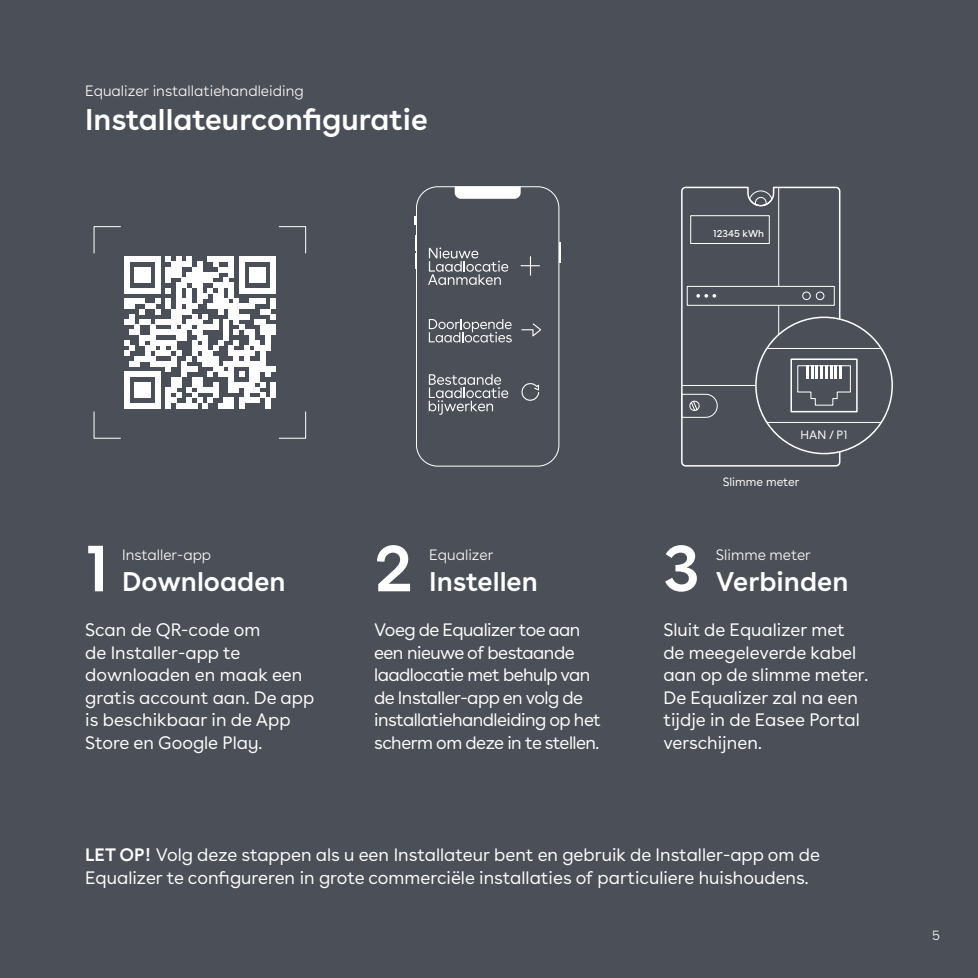
<style>
.page{position:relative;width:978px;height:978px;background:#4b5058}
.page>*{position:absolute;margin:0;border:0;box-sizing:border-box;transform-origin:0 0}
.t1{font:600 66px "Buenos Aires";color:#fff}
.t2{font:600 30px "Buenos Aires";color:#fff}
.t3{font:600 27px "Buenos Aires";color:#fff}
.t4{font:18px/22.5px "Buenos Aires";color:#fff}
.t5{font:18px/22.5px "Buenos Aires";letter-spacing:-.03em;color:#fff}
.t6{font:300 15px "Buenos Aires";color:#fff}
.t7{font:300 13.5px "Buenos Aires";color:#fff}
.t8{font:12px "Buenos Aires";color:#fff}
.t9{font:9.9px "Buenos Aires";color:#fff}
.s1{font-weight:600}
</style>
<div class="page">
<svg style="left:93px;top:226px;width:214px;height:213px"></svg>
<svg style="left:681px;top:418px;width:160px;height:49px"></svg>
<div style="left:756px;top:317px;width:136px;height:137px;background:#4b5058;border-radius:50%"></div>
<hr style="left:763px;top:348px;width:123px;height:1px;background:#fff">
<hr style="left:763px;top:422px;width:123px;height:1px;background:#fff">
<div style="left:790px;top:358px;width:68px;height:54px;border:2px solid #fff"></div>
<svg style="left:681px;top:186px;width:170px;height:232px"></svg>
<svg style="left:521px;top:256px;width:19px;height:20px"></svg>
<svg style="left:521px;top:323px;width:20px;height:13px"></svg>
<svg style="left:521px;top:383px;width:18px;height:18px"></svg>
<svg style="left:428px;top:247px;width:80px;height:38px"></svg>
<svg style="left:429px;top:319px;width:83px;height:23px"></svg>
<svg style="left:429px;top:374px;width:79px;height:41px"></svg>
<div style="left:416px;top:186px;width:143px;height:281px;border:1px solid #fff;border-radius:21px"></div>
<svg style="left:455px;top:186px;width:66px;height:13px"></svg>
<hr style="left:559px;top:242px;width:2px;height:20px;background:#fff">
<svg style="left:415px;top:235px;width:2px;height:34px"></svg>
<p class="t6" style="left:85px;top:79px;width:220px">Equalizer installatiehandleiding</p>
<h2 class="t2" style="left:85px;top:94px;width:344px">Installateurconfiguratie</h2>
<p class="t9" style="left:713px;top:225px;width:53px">12345 kWh</p>
<p class="t8" style="left:801px;top:425px;width:48px">HAN / P1</p>
<p class="t8" style="left:723px;top:472px;width:78px">Slimme meter</p>
<h1 class="t1" style="left:85px;top:513px;width:26px">1</h1>
<h1 class="t1" style="left:374px;top:513px;width:40px">2</h1>
<p class="t6" style="left:122px;top:543px;width:91px">Installer-app</p>
<h3 class="t3" style="left:122px;top:559px;width:165px">Downloaden</h3>
<h1 class="t1" style="left:663px;top:513px;width:38px">3</h1>
<p class="t6" style="left:429px;top:543px;width:66px">Equalizer</p>
<p class="t6" style="left:716px;top:543px;width:97px">Slimme meter</p>
<h3 class="t3" style="left:716px;top:559px;width:134px">Verbinden</h3>
<h3 class="t3" style="left:429px;top:559px;width:110px">Instellen</h3>
<p class="t4" style="left:85px;top:617px;width:231px">Scan de QR-code om<br>de Installer-app te downloaden en maak een gratis account aan. De app is beschikbaar in de App<br>Store en Google Play.</p>
<p class="t4" style="left:663px;top:617px;width:207px">Sluit de Equalizer met de meegeleverde kabel aan op de slimme meter.<br>De Equalizer zal na een tijdje in de Easee Portal verschijnen.</p>
<p class="t5" style="left:374px;top:617px;width:228px">Voeg de Equalizer toe aan een nieuwe of bestaande laadlocatie met behulp van de Installer-app en volg de installatiehandleiding op het scherm om deze in te stellen.</p>
<p class="t4" style="left:85px;top:842px;width:736px"><span class="s1">LET OP!</span> Volg deze stappen als u een Installateur bent en gebruik de Installer-app om de<br>Equalizer te configureren in grote commerciële installaties of particuliere huishoudens.</p>
<p class="t7" style="left:932px;top:925px;width:9px">5</p>
</div>
